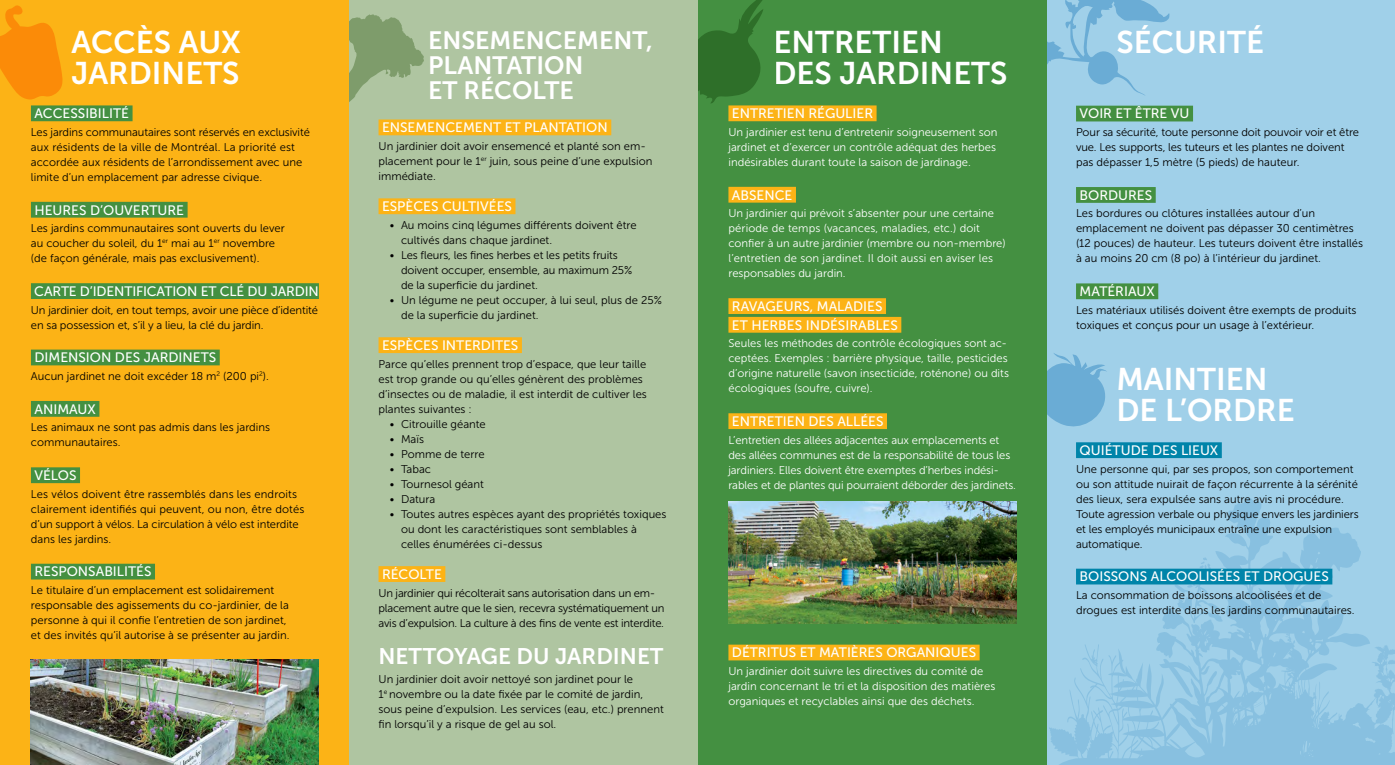
<style>
.page{position:relative;width:1395px;height:765px;background:#fff}
.page>*{position:absolute;margin:0;border:0;box-sizing:border-box;transform-origin:0 0}
.t1{font:31.25px/31.2px "Museo Sans 700";color:#fff}
.t2{font:25px/25px "Museo Sans 700";color:#fff}
.t3{font:22.5px "Museo Sans 700";color:#fff}
.t4{font:13.62px/18.6px "Museo Sans 500";color:#fff}
.t5{font:11.25px/15px "Museo Sans 300";color:#000}
.t6{font:11.25px/15px "Museo Sans 300";color:#fff}
.t7{font:11.25px/15px "Museo Sans 300";letter-spacing:-.02em;color:#000}
</style>
<div class="page">
<div style="left:1046px;top:0;width:349px;height:765px;background:#a0d0e9"></div>
<svg style="left:1046px;top:0;width:124px;height:96px"></svg>
<svg style="left:1046px;top:353px;width:61px;height:77px"></svg>
<svg style="left:1049px;top:498px;width:346px;height:267px"></svg>
<div style="left:697px;top:0;width:349px;height:765px;background:#449041"></div>
<div style="left:728px;top:105px;width:149px;height:16px;background:#fcb316"></div>
<div style="left:728px;top:187px;width:68px;height:16px;background:#fcb316"></div>
<div style="left:728px;top:298px;width:158px;height:16px;background:#fcb316"></div>
<div style="left:728px;top:317px;width:173px;height:16px;background:#fcb316"></div>
<div style="left:728px;top:413px;width:159px;height:16px;background:#fcb316"></div>
<img style="left:728px;top:502px;width:288px;height:122px">
<div style="left:728px;top:645px;width:252px;height:15px;background:#fcb316"></div>
<svg style="left:698px;top:0;width:65px;height:104px"></svg>
<div style="left:349px;top:0;width:349px;height:765px;background:#afc5a1"></div>
<svg style="left:349px;top:14px;width:75px;height:88px"></svg>
<div style="left:379px;top:120px;width:232px;height:15px;background:#fcb316"></div>
<div style="left:379px;top:198px;width:136px;height:16px;background:#fcb316"></div>
<div style="left:379px;top:337px;width:143px;height:16px;background:#fcb316"></div>
<div style="left:379px;top:566px;width:66px;height:16px;background:#fcb316"></div>
<div style="left:0;top:0;width:349px;height:765px;background:#fcb316"></div>
<div style="left:31px;top:105px;width:102px;height:16px;background:#449041"></div>
<div style="left:31px;top:202px;width:157px;height:16px;background:#449041"></div>
<div style="left:31px;top:283px;width:288px;height:16px;background:#449041"></div>
<div style="left:31px;top:350px;width:189px;height:15px;background:#449041"></div>
<div style="left:31px;top:401px;width:68px;height:16px;background:#449041"></div>
<div style="left:31px;top:467px;width:49px;height:16px;background:#449041"></div>
<div style="left:31px;top:564px;width:124px;height:16px;background:#449041"></div>
<img style="left:31px;top:660px;width:288px;height:105px">
<svg style="left:0;top:5px;width:63px;height:95px"></svg>
<div style="left:1076px;top:106px;width:117px;height:15px;background:#449041"></div>
<div style="left:1076px;top:187px;width:80px;height:16px;background:#449041"></div>
<div style="left:1076px;top:283px;width:82px;height:16px;background:#449041"></div>
<div style="left:1076px;top:442px;width:146px;height:16px;background:#0084a9"></div>
<div style="left:1076px;top:569px;width:256px;height:15px;background:#0084a9"></div>
<p class="t1" style="left:71px;top:27px;width:171px">ACCÈS AUX<br>JARDINETS</p>
<p class="t4" style="left:34px;top:104px;width:96px">ACCESSIBILITÉ</p>
<p class="t5" style="left:31px;top:125px;width:280px">Les jardins communautaires sont réservés en exclusivité aux résidents de la ville de Montréal. La priorité est accordée aux résidents de l’arrondissement avec une limite d’un emplacement par adresse civique.</p>
<p class="t4" style="left:34px;top:201px;width:151px">HEURES D’OUVERTURE</p>
<p class="t5" style="left:31px;top:221px;width:255px">Les jardins communautaires sont ouverts du lever au coucher du soleil, du 1<sup>er</sup> mai au 1<sup>er</sup> novembre (de façon générale, mais pas exclusivement).</p>
<p class="t4" style="left:34px;top:282px;width:286px">CARTE D’IDENTIFICATION ET CLÉ DU JARDIN</p>
<p class="t5" style="left:31px;top:302px;width:289px">Un jardinier doit, en tout temps, avoir une pièce d’identité en sa possession et, s’il y a lieu, la clé du jardin.</p>
<p class="t4" style="left:34px;top:348px;width:183px">DIMENSION DES JARDINETS</p>
<p class="t5" style="left:31px;top:369px;width:240px">Aucun jardinet ne doit excéder 18 m<sup>2</sup> (200 pi<sup>2</sup>).</p>
<p class="t4" style="left:34px;top:400px;width:63px">ANIMAUX</p>
<p class="t5" style="left:31px;top:420px;width:241px">Les animaux ne sont pas admis dans les jardins communautaires.</p>
<p class="t4" style="left:34px;top:466px;width:44px">VÉLOS</p>
<p class="t5" style="left:31px;top:486px;width:275px">Les vélos doivent être rassemblés dans les endroits clairement identifiés qui peuvent, ou non, être dotés d’un support à vélos. La circulation à vélo est interdite dans les jardins.</p>
<p class="t4" style="left:34px;top:562px;width:119px">RESPONSABILITÉS</p>
<p class="t5" style="left:31px;top:583px;width:260px">Le titulaire d’un emplacement est solidairement responsable des agissements du co-jardinier, de la personne à qui il confie l’entretien de son jardinet, et des invités qu’il autorise à se présenter au jardin.</p>
<p class="t2" style="left:428px;top:27px;width:226px">ENSEMENCEMENT,<br>PLANTATION<br>ET RÉCOLTE</p>
<p class="t4" style="left:382px;top:118px;width:227px">ENSEMENCEMENT ET PLANTATION</p>
<p class="t5" style="left:379px;top:139px;width:275px">Un jardinier doit avoir ensemencé et planté son em&shy;placement pour le 1<sup>er</sup> juin, sous peine d’une expulsion immédiate.</p>
<p class="t4" style="left:382px;top:197px;width:131px">ESPÈCES CULTIVÉES</p>
<p class="t5" style="left:401px;top:218px;width:237px;text-indent:-11px">• Au moins cinq légumes différents doivent être cultivés dans chaque jardinet.</p>
<p class="t5" style="left:401px;top:248px;width:233px;text-indent:-11px">• Les fleurs, les fines herbes et les petits fruits doivent occuper, ensemble, au maximum 25% de la superficie du jardinet.</p>
<p class="t5" style="left:401px;top:293px;width:262px;text-indent:-11px">• Un légume ne peut occuper, à lui seul, plus de 25% de la superficie du jardinet.</p>
<p class="t4" style="left:382px;top:336px;width:138px">ESPÈCES INTERDITES</p>
<p class="t5" style="left:379px;top:356px;width:270px">Parce qu’elles prennent trop d’espace, que leur taille est trop grande ou qu’elles génèrent des problèmes d’insectes ou de maladie, il est interdit de cultiver les plantes suivantes :</p>
<p class="t5" style="left:390px;top:416px;width:98px">• Citrouille géante</p>
<p class="t5" style="left:390px;top:431px;width:36px">• Maïs</p>
<p class="t5" style="left:390px;top:446px;width:96px">• Pomme de terre</p>
<p class="t5" style="left:390px;top:461px;width:43px">• Tabac</p>
<p class="t5" style="left:390px;top:476px;width:96px">• Tournesol géant</p>
<p class="t5" style="left:390px;top:491px;width:47px">• Datura</p>
<p class="t5" style="left:401px;top:506px;width:267px;text-indent:-11px">• Toutes autres espèces ayant des propriétés toxiques ou dont les caractéristiques sont semblables à celles énumérées ci-dessus</p>
<p class="t4" style="left:382px;top:565px;width:61px">RÉCOLTE</p>
<p class="t7" style="left:379px;top:585px;width:287px">Un jardinier qui récolterait sans autorisation dans un em&shy;placement autre que le sien, recevra systématiquement un avis d’expulsion. La culture à des fins de vente est interdite.</p>
<p class="t3" style="left:379px;top:644px;width:287px">NETTOYAGE DU JARDINET</p>
<p class="t5" style="left:379px;top:671px;width:287px">Un jardinier doit avoir nettoyé son jardinet pour le<br>1<sup>e</sup> novembre ou la date fixée par le comité de jardin, sous peine d’expulsion. Les services (eau, etc.) prennent fin lorsqu’il y a risque de gel au sol.</p>
<p class="t1" style="left:773px;top:27px;width:236px">ENTRETIEN<br>DES JARDINETS</p>
<p class="t4" style="left:732px;top:104px;width:143px">ENTRETIEN RÉGULIER</p>
<p class="t6" style="left:728px;top:125px;width:270px;text-align:justify">Un jardinier est tenu d’entretenir soigneusement son jardinet et d’exercer un contrôle adéquat des herbes indésirables durant toute la saison de jardinage.</p>
<p class="t4" style="left:732px;top:186px;width:62px">ABSENCE</p>
<p class="t6" style="left:728px;top:206px;width:279px">Un jardinier qui prévoit s’absenter pour une certaine période de temps (vacances, maladies, etc.) doit confier à un autre jardinier (membre ou non-membre) l’entretien de son jardinet. Il doit aussi en aviser les responsables du jardin.</p>
<p class="t4" style="left:732px;top:297px;width:167px">RAVAGEURS, MALADIES<br>ET HERBES INDÉSIRABLES</p>
<p class="t6" style="left:728px;top:336px;width:282px">Seules les méthodes de contrôle écologiques sont ac&shy;ceptées. Exemples : barrière physique, taille, pesticides d’origine naturelle (savon insecticide, roténone) ou dits écologiques (soufre, cuivre).</p>
<p class="t4" style="left:732px;top:412px;width:153px">ENTRETIEN DES ALLÉES</p>
<p class="t6" style="left:728px;top:432px;width:289px">L’entretien des allées adjacentes aux emplacements et des allées communes est de la responsabilité de tous les jardiniers. Elles doivent être exemptes d’herbes indési&shy;rables et de plantes qui pourraient déborder des jardinets.</p>
<p class="t4" style="left:732px;top:643px;width:246px">DÉTRITUS ET MATIÈRES ORGANIQUES</p>
<p class="t6" style="left:728px;top:664px;width:268px">Un jardinier doit suivre les directives du comité de jardin concernant le tri et la disposition des matières organiques et recyclables ainsi que des déchets.</p>
<p class="t1" style="left:1117px;top:27px;width:149px">SÉCURITÉ</p>
<p class="t4" style="left:1080px;top:104px;width:111px">VOIR ET ÊTRE VU</p>
<p class="t5" style="left:1076px;top:125px;width:284px">Pour sa sécurité, toute personne doit pouvoir voir et être vue. Les supports, les tuteurs et les plantes ne doivent pas dépasser 1,5 mètre (5 pieds) de hauteur.</p>
<p class="t4" style="left:1080px;top:186px;width:74px">BORDURES</p>
<p class="t5" style="left:1076px;top:206px;width:289px">Les bordures ou clôtures installées autour d’un emplacement ne doivent pas dépasser 30 centimètres (12 pouces) de hauteur. Les tuteurs doivent être installés à au moins 20 cm (8 po) à l’intérieur du jardinet.</p>
<p class="t4" style="left:1080px;top:282px;width:77px">MATÉRIAUX</p>
<p class="t5" style="left:1076px;top:302px;width:282px">Les matériaux utilisés doivent être exempts de produits toxiques et conçus pour un usage à l’extérieur.</p>
<p class="t1" style="left:1117px;top:363px;width:180px">MAINTIEN<br>DE L’ORDRE</p>
<p class="t4" style="left:1080px;top:441px;width:140px">QUIÉTUDE DES LIEUX</p>
<p class="t5" style="left:1076px;top:461px;width:283px">Une personne qui, par ses propos, son comportement ou son attitude nuirait de façon récurrente à la sérénité des lieux, sera expulsée sans autre avis ni procédure.</p>
<p class="t5" style="left:1076px;top:506px;width:284px">Toute agression verbale ou physique envers les jardiniers et les employés municipaux entraîne une expulsion automatique.</p>
<p class="t4" style="left:1080px;top:567px;width:251px">BOISSONS ALCOOLISÉES ET DROGUES</p>
<p class="t5" style="left:1076px;top:588px;width:280px">La consommation de boissons alcoolisées et de drogues est interdite dans les jardins communautaires.</p>
</div>
